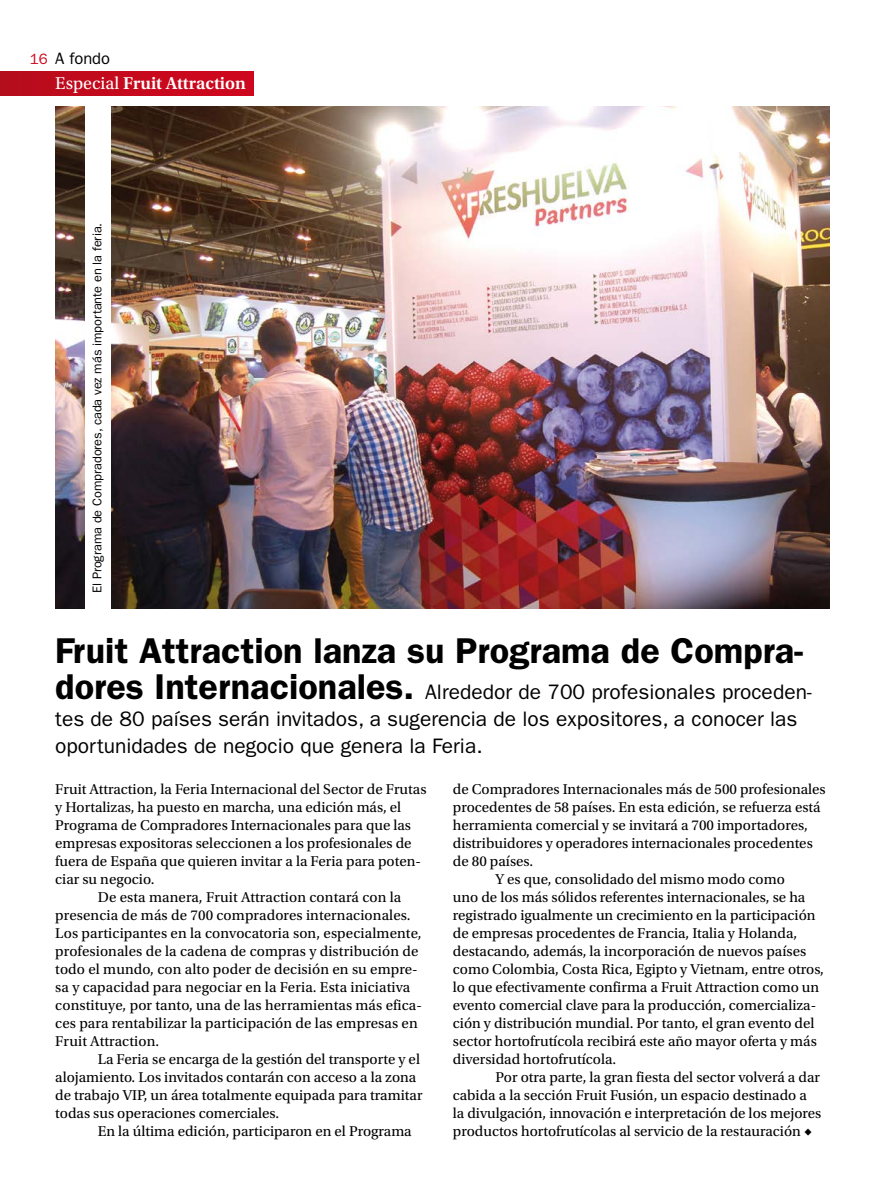
<style>
.page{position:relative;width:893px;height:1191px;background:#fff}
.page>*{position:absolute;margin:0;border:0;box-sizing:border-box;transform-origin:0 0}
.t1{font:600 36px "ITC Franklin Gothic Std";color:#000}
.t2{font:21px/27px "ITC Franklin Gothic Std";color:#000}
.t3{font:600 18px "Utopia Std";color:#fff}
.t4{font:16.5px "ITC Franklin Gothic Std";color:#000}
.t5{font:15px "Utopia Std";color:#000}
.t6{font:15px "ITC Franklin Gothic Std";color:#cd071e}
.t7{font:12.75px "ITC Franklin Gothic Std";letter-spacing:-.005em;color:#000}
.s1{font-weight:400}
.s2{font-weight:600;font-size:36px}
</style>
<div class="page">
<img style="left:55px;top:106px;width:774px;height:502px">
<div style="left:85px;top:105px;width:26px;height:505px;background:#fff"></div>
<div style="left:0;top:72px;width:253px;height:23px;background:linear-gradient(to right,#b70d1c,#d0061e)"></div>
<p class="t6" style="left:30px;top:51px;width:19px">16</p>
<p class="t4" style="left:55px;top:49px;width:56px">A fondo</p>
<p class="t3" style="left:55px;top:73px;width:192px"><span class="s1">Especial</span> Fruit Attraction</p>
<p class="t7" style="left:90px;top:593px;width:372px;rotate:-90deg">El Programa de Compradores, cada vez más importante en la feria.</p>
<h1 class="t1" style="left:55px;top:629px;width:749px">Fruit Attraction lanza su Programa de Compra-</h1>
<h2 class="t2" style="left:55px;top:678px;width:758px"><span class="s2">dores Internacionales.</span> Alrededor de 700 profesionales proceden&shy;tes de 80 países serán invitados, a sugerencia de los expositores, a conocer las oportunidades de negocio que genera la Feria.</h2>
<p class="t5" style="left:453px;top:780px;width:374px">de Compradores Internacionales más de 500 profesionales</p>
<p class="t5" style="left:453px;top:798px;width:369px">procedentes de 58 países. En esta edición, se refuerza está</p>
<p class="t5" style="left:453px;top:816px;width:356px">herramienta comercial y se invitará a 700 importadores,</p>
<p class="t5" style="left:453px;top:834px;width:361px">distribuidores y operadores internacionales procedentes</p>
<p class="t5" style="left:453px;top:852px;width:82px">de 80 países.</p>
<p class="t5" style="left:495px;top:870px;width:291px">Y es que, consolidado del mismo modo como</p>
<p class="t5" style="left:453px;top:888px;width:354px">uno de los más sólidos referentes internacionales, se ha</p>
<p class="t5" style="left:453px;top:906px;width:364px">registrado igualmente un crecimiento en la participación</p>
<p class="t5" style="left:453px;top:924px;width:346px">de empresas procedentes de Francia, Italia y Holanda,</p>
<p class="t5" style="left:453px;top:942px;width:355px">destacando, además, la incorporación de nuevos países</p>
<p class="t5" style="left:453px;top:960px;width:373px">como Colombia, Costa Rica, Egipto y Vietnam, entre otros,</p>
<p class="t5" style="left:453px;top:978px;width:368px">lo que efectivamente confirma a Fruit Attraction como un</p>
<p class="t5" style="left:453px;top:996px;width:365px">evento comercial clave para la producción, comercializa-</p>
<p class="t5" style="left:453px;top:1014px;width:363px">ción y distribución mundial. Por tanto, el gran evento del</p>
<p class="t5" style="left:453px;top:1032px;width:365px">sector hortofrutícola recibirá este año mayor oferta y más</p>
<p class="t5" style="left:453px;top:1050px;width:165px">diversidad hortofrutícola.</p>
<p class="t5" style="left:495px;top:1068px;width:326px">Por otra parte, la gran fiesta del sector volverá a dar</p>
<p class="t5" style="left:453px;top:1086px;width:356px">cabida a la sección Fruit Fusión, un espacio destinado a</p>
<p class="t5" style="left:453px;top:1104px;width:370px">la divulgación, innovación e interpretación de los mejores</p>
<p class="t5" style="left:453px;top:1122px;width:361px">productos hortofrutícolas al servicio de la restauración ◆</p>
<p class="t5" style="left:55px;top:780px;width:373px">Fruit Attraction, la Feria Internacional del Sector de Frutas</p>
<p class="t5" style="left:55px;top:798px;width:347px">y Hortalizas, ha puesto en marcha, una edición más, el</p>
<p class="t5" style="left:55px;top:816px;width:357px">Programa de Compradores Internacionales para que las</p>
<p class="t5" style="left:55px;top:834px;width:358px">empresas expositoras seleccionen a los profesionales de</p>
<p class="t5" style="left:55px;top:852px;width:367px">fuera de España que quieren invitar a la Feria para poten-</p>
<p class="t5" style="left:55px;top:870px;width:101px">ciar su negocio.</p>
<p class="t5" style="left:98px;top:888px;width:305px">De esta manera, Fruit Attraction contará con la</p>
<p class="t5" style="left:55px;top:906px;width:357px">presencia de más de 700 compradores internacionales.</p>
<p class="t5" style="left:55px;top:924px;width:368px">Los participantes en la convocatoria son, especialmente,</p>
<p class="t5" style="left:55px;top:942px;width:365px">profesionales de la cadena de compras y distribución de</p>
<p class="t5" style="left:55px;top:960px;width:364px">todo el mundo, con alto poder de decisión en su empre-</p>
<p class="t5" style="left:55px;top:978px;width:357px">sa y capacidad para negociar en la Feria. Esta iniciativa</p>
<p class="t5" style="left:55px;top:996px;width:368px">constituye, por tanto, una de las herramientas más efica-</p>
<p class="t5" style="left:55px;top:1014px;width:364px">ces para rentabilizar la participación de las empresas en</p>
<p class="t5" style="left:55px;top:1032px;width:106px">Fruit Attraction.</p>
<p class="t5" style="left:98px;top:1050px;width:324px">La Feria se encarga de la gestión del transporte y el</p>
<p class="t5" style="left:55px;top:1068px;width:362px">alojamiento. Los invitados contarán con acceso a la zona</p>
<p class="t5" style="left:55px;top:1086px;width:369px">de trabajo VIP, un área totalmente equipada para tramitar</p>
<p class="t5" style="left:55px;top:1104px;width:225px">todas sus operaciones comerciales.</p>
<p class="t5" style="left:98px;top:1122px;width:315px">En la última edición, participaron en el Programa</p>
</div>
